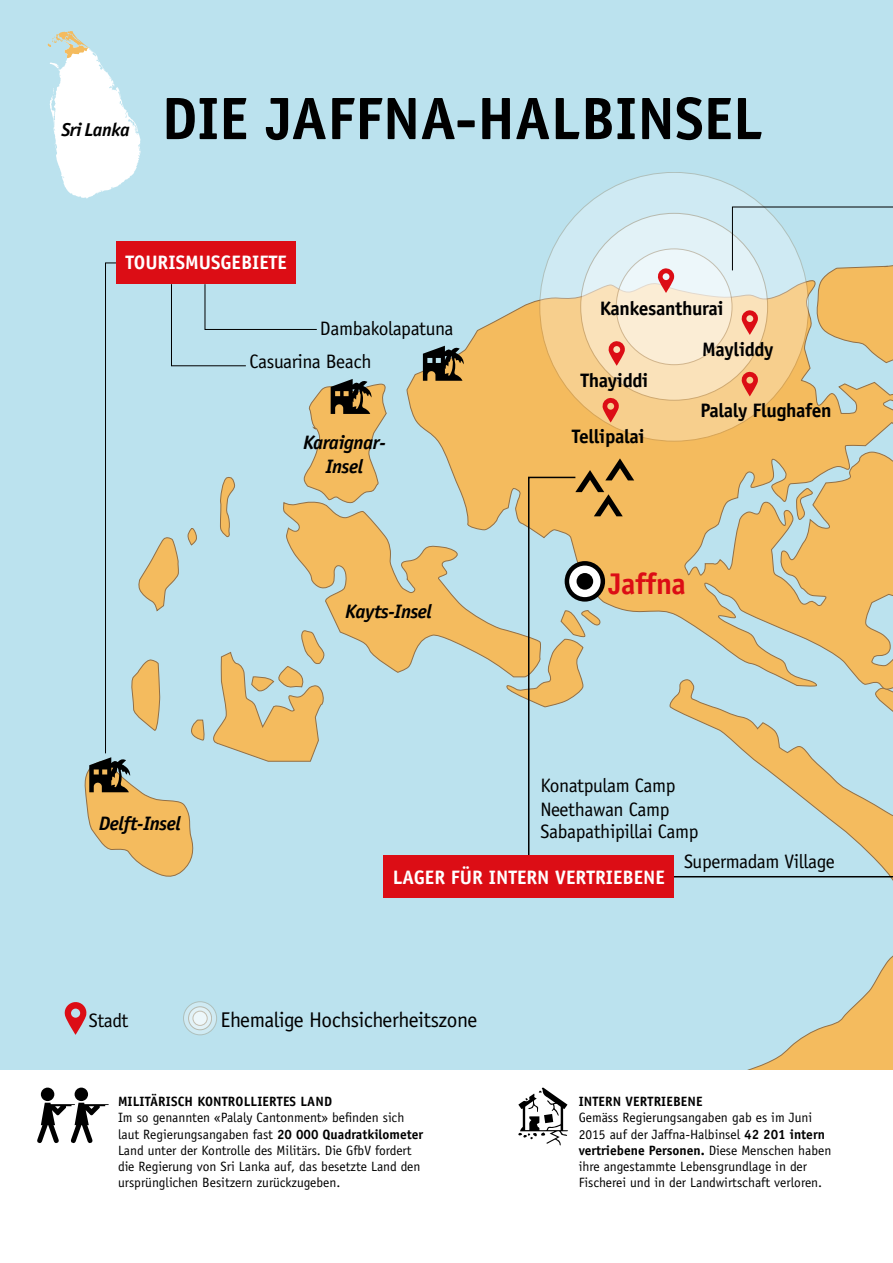
<style>
.page{position:relative;width:893px;height:1263px;background:#fff}
.page>*{position:absolute;margin:0;border:0;box-sizing:border-box;transform-origin:0 0}
.t1{font:700 60px "Officina Sans Std";color:#000}
.t2{font:700 30px "Officina Sans Std";letter-spacing:-.02em;color:#dc0d15}
.t3{font:21.3px "Officina Sans Std";letter-spacing:-.02em;color:#000}
.t4{font:19.5px/23px "Officina Sans Std";letter-spacing:-.02em;color:#000}
.t5{font:700 19.5px "Officina Sans Std";letter-spacing:-.02em;color:#000}
.t6{font:700 19.5px "Officina Sans Std";color:#fff}
.t7{font:italic 700 19.5px/24.2px "Officina Sans Std";letter-spacing:-.02em;color:#000;text-align:center}
.t8{font:italic 700 18.75px "Officina Sans Std";letter-spacing:-.02em;color:#000}
.t9{font:13.5px/16.2px "Officina Sans Std";color:#000}
.t10{font:700 13.5px "Officina Sans Std";letter-spacing:.01em;color:#000}
.s1{font-weight:700}
</style>
<div class="page">
<div style="left:0;top:0;width:893px;height:1069px;background:#bbe2ee"></div>
<svg style="left:388px;top:540px;width:18px;height:133px"></svg>
<svg style="left:406px;top:279px;width:258px;height:392px"></svg>
<svg style="left:540px;top:172px;width:268px;height:269px;background:#deddc7"></svg>
<svg style="left:581px;top:213px;width:187px;height:187px;background:#eaeadd"></svg>
<svg style="left:616px;top:249px;width:116px;height:116px;background:#f3efe2"></svg>
<svg style="left:669px;top:878px;width:224px;height:191px"></svg>
<svg style="left:423px;top:346px;width:41px;height:35px"></svg>
<svg style="left:607px;top:340px;width:18px;height:26px"></svg>
<svg style="left:657px;top:267px;width:17px;height:26px"></svg>
<svg style="left:601px;top:397px;width:18px;height:25px"></svg>
<svg style="left:505px;top:458px;width:129px;height:397px"></svg>
<svg style="left:664px;top:276px;width:229px;height:602px"></svg>
<div style="left:383px;top:855px;width:291px;height:42px;background:#dc0d15"></div>
<svg style="left:64px;top:1002px;width:22px;height:33px"></svg>
<svg style="left:84px;top:262px;width:304px;height:615px"></svg>
<div style="left:116px;top:241px;width:180px;height:43px;background:#dc0d15"></div>
<svg style="left:732px;top:185px;width:161px;height:86px"></svg>
<svg style="left:184px;top:1002px;width:33px;height:33px"></svg>
<div style="left:183px;top:1001px;width:34px;height:34px;border:1px solid #926f45;border-radius:50%"></div>
<svg style="left:189px;top:1007px;width:23px;height:23px"></svg>
<div style="left:188px;top:1006px;width:24px;height:24px;border:1px solid #926f45;border-radius:50%"></div>
<div style="left:193px;top:1011px;width:14px;height:14px;background:#edf7fa;border-radius:50%"></div>
<div style="left:193px;top:1011px;width:15px;height:15px;border:1px solid #926f45;border-radius:50%"></div>
<svg style="left:48px;top:31px;width:93px;height:168px"></svg>
<div style="left:41px;top:1087px;width:13px;height:14px;background:#000;border-radius:50%"></div>
<div style="left:75px;top:1087px;width:13px;height:14px;background:#000;border-radius:50%"></div>
<svg style="left:37px;top:1103px;width:72px;height:40px"></svg>
<svg style="left:518px;top:1087px;width:50px;height:58px"></svg>
<h3 class="t8" style="left:61px;top:118px;width:70px">Sri Lanka</h3>
<h1 class="t1" style="left:162px;top:81px;width:603px">DIE JAFFNA-HALBINSEL</h1>
<h3 class="t6" style="left:125px;top:250px;width:163px">TOURISMUSGEBIETE</h3>
<h3 class="t4" style="left:320px;top:317px;width:135px">Dambakolapatuna</h3>
<h3 class="t4" style="left:250px;top:350px;width:124px">Casuarina Beach</h3>
<h3 class="t7" style="left:303px;top:430px;width:84px">Karaignar-<br>Insel</h3>
<h3 class="t7" style="left:345px;top:599px;width:88px">Kayts-Insel</h3>
<h3 class="t5" style="left:600px;top:296px;width:125px">Kankesanthurai</h3>
<h3 class="t5" style="left:581px;top:368px;width:69px">Thayiddi</h3>
<h3 class="t5" style="left:572px;top:425px;width:74px">Tellipalai</h3>
<h3 class="t5" style="left:702px;top:337px;width:73px">Mayliddy</h3>
<h3 class="t5" style="left:700px;top:398px;width:133px">Palaly Flughafen</h3>
<h2 class="t2" style="left:609px;top:565px;width:79px">Jaffna</h2>
<h3 class="t7" style="left:99px;top:811px;width:84px">Delft-Insel</h3>
<h3 class="t4" style="left:540px;top:774px;width:159px">Konatpulam Camp<br>Neethawan Camp<br>Sabapathipillai Camp</h3>
<h3 class="t6" style="left:393px;top:865px;width:273px">LAGER FÜR INTERN VERTRIEBENE</h3>
<h3 class="t4" style="left:684px;top:849px;width:152px">Supermadam Village</h3>
<h3 class="t4" style="left:89px;top:1009px;width:41px">Stadt</h3>
<h3 class="t3" style="left:221px;top:1008px;width:258px">Ehemalige Hochsicherheitszone</h3>
<p class="t10" style="left:118px;top:1093px;width:216px">MILITÄRISCH KONTROLLIERTES LAND</p>
<p class="t9" style="left:118px;top:1110px;width:307px">Im so genannten «Palaly Cantonment» befinden sich laut Regierungsangaben fast <span class="s1">20 000 Quadratkilometer </span>Land unter der Kontrolle des Militärs. Die GfbV fordert die Regierung von Sri Lanka auf, das besetzte Land den ursprünglichen Besitzern zurückzugeben.</p>
<p class="t10" style="left:579px;top:1093px;width:126px">INTERN VERTRIEBENE</p>
<p class="t9" style="left:579px;top:1110px;width:254px">Gemäss Regierungsangaben gab es im Juni 2015 auf der Jaffna-Halbinsel <span class="s1">42 201 intern vertriebene Personen.</span> Diese Menschen haben ihre angestammte Lebensgrundlage in der Fischerei und in der Landwirtschaft verloren.</p>
</div>
